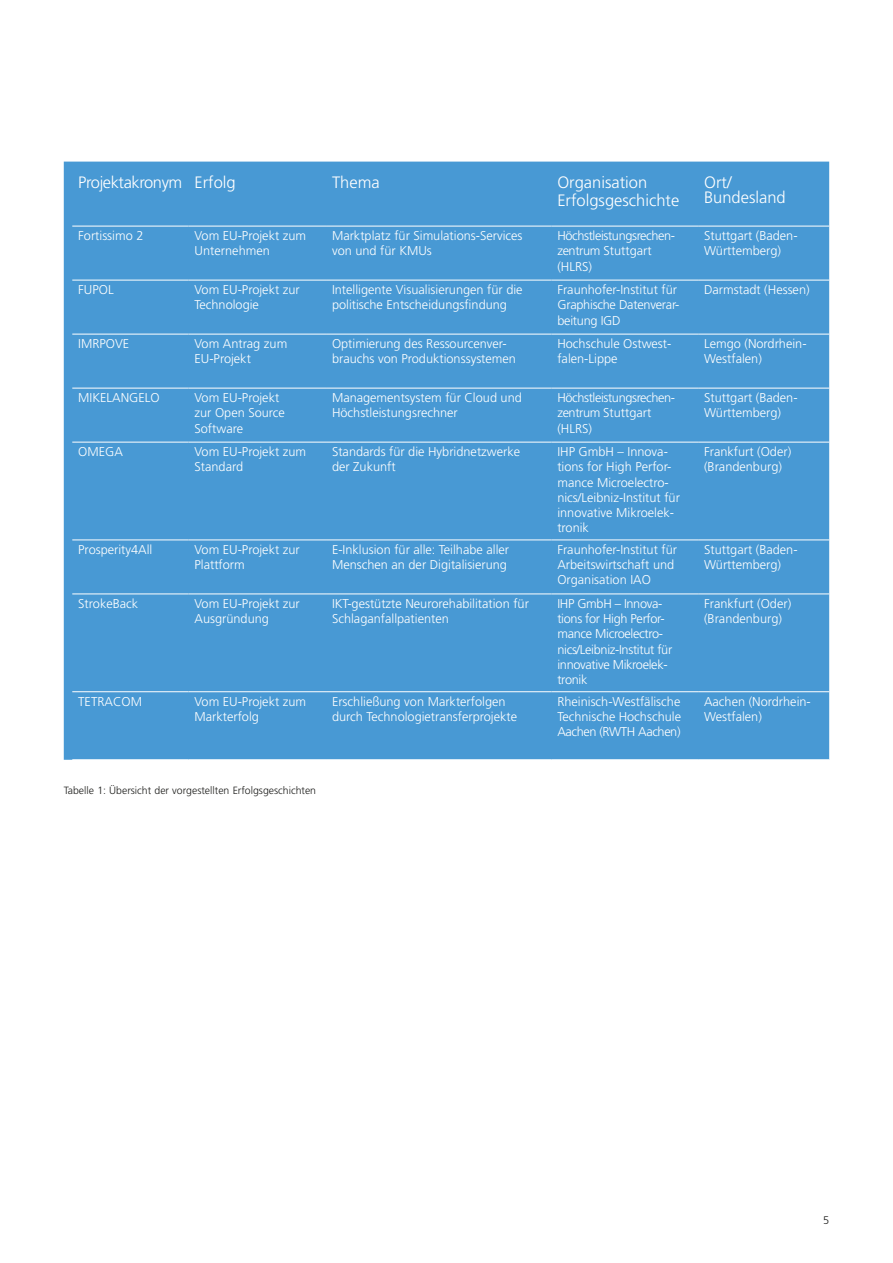
<style>
.page{position:relative;width:893px;height:1263px;background:#fff}
.page>*{position:absolute;margin:0;border:0;box-sizing:border-box;transform-origin:0 0}
.t1{font:300 16.5px/18px "Frutiger LT Std";color:#fff}
.t2{font:300 16.5px "Frutiger LT Std";letter-spacing:-.025em;color:#fff}
.t3{font:300 12.75px/15.3px "Frutiger LT Std";color:#fff}
.t4{font:300 12.75px/15.3px "Frutiger LT Std";letter-spacing:-.025em;color:#fff}
.t5{font:300 12.75px/15.3px "Frutiger LT Std";letter-spacing:-.03em;color:#fff}
.t6{font:300 12.75px/15.3px "Frutiger LT Std";letter-spacing:-.02em;color:#fff}
.t7{font:300 10.95px "Frutiger LT Std";color:#1d1d1b}
.t8{font:300 10.5px "Frutiger LT Std";color:#1d1d1b}
</style>
<div class="page">
<div style="left:64px;top:162px;width:765px;height:598px;background:#4899d4"></div>
<hr style="left:72px;top:280px;width:117px;height:1px;background:#fff">
<hr style="left:189px;top:280px;width:137px;height:1px;background:#fff">
<hr style="left:326px;top:280px;width:225px;height:1px;background:#fff">
<hr style="left:72px;top:334px;width:117px;height:1px;background:#fff">
<hr style="left:189px;top:334px;width:137px;height:1px;background:#fff">
<hr style="left:326px;top:334px;width:225px;height:1px;background:#fff">
<hr style="left:72px;top:388px;width:117px;height:1px;background:#fff">
<hr style="left:189px;top:388px;width:137px;height:1px;background:#fff">
<hr style="left:326px;top:388px;width:225px;height:1px;background:#fff">
<hr style="left:72px;top:442px;width:117px;height:1px;background:#fff">
<hr style="left:189px;top:442px;width:137px;height:1px;background:#fff">
<hr style="left:326px;top:442px;width:225px;height:1px;background:#fff">
<hr style="left:72px;top:539px;width:117px;height:1px;background:#fff">
<hr style="left:189px;top:539px;width:137px;height:1px;background:#fff">
<hr style="left:326px;top:539px;width:225px;height:1px;background:#fff">
<hr style="left:72px;top:593px;width:117px;height:1px;background:#fff">
<hr style="left:189px;top:593px;width:137px;height:1px;background:#fff">
<hr style="left:326px;top:593px;width:225px;height:1px;background:#fff">
<hr style="left:72px;top:691px;width:117px;height:1px;background:#fff">
<hr style="left:189px;top:691px;width:137px;height:1px;background:#fff">
<hr style="left:326px;top:691px;width:225px;height:1px;background:#fff">
<hr style="left:72px;top:759px;width:117px;height:1px;background:#fff">
<hr style="left:189px;top:759px;width:137px;height:1px;background:#fff">
<hr style="left:326px;top:759px;width:225px;height:1px;background:#fff">
<hr style="left:551px;top:280px;width:147px;height:1px;background:#fff">
<hr style="left:698px;top:280px;width:131px;height:1px;background:#fff">
<hr style="left:551px;top:334px;width:147px;height:1px;background:#fff">
<hr style="left:698px;top:334px;width:131px;height:1px;background:#fff">
<hr style="left:551px;top:388px;width:147px;height:1px;background:#fff">
<hr style="left:698px;top:388px;width:131px;height:1px;background:#fff">
<hr style="left:551px;top:442px;width:147px;height:1px;background:#fff">
<hr style="left:698px;top:442px;width:131px;height:1px;background:#fff">
<hr style="left:551px;top:539px;width:147px;height:1px;background:#fff">
<hr style="left:698px;top:539px;width:131px;height:1px;background:#fff">
<hr style="left:551px;top:593px;width:147px;height:1px;background:#fff">
<hr style="left:698px;top:593px;width:131px;height:1px;background:#fff">
<hr style="left:551px;top:691px;width:147px;height:1px;background:#fff">
<hr style="left:698px;top:691px;width:131px;height:1px;background:#fff">
<hr style="left:551px;top:759px;width:147px;height:1px;background:#fff">
<hr style="left:698px;top:759px;width:131px;height:1px;background:#fff">
<hr style="left:72px;top:226px;width:117px;height:1px;background:#fff">
<hr style="left:189px;top:226px;width:137px;height:1px;background:#fff">
<hr style="left:326px;top:226px;width:225px;height:1px;background:#fff">
<hr style="left:551px;top:226px;width:147px;height:1px;background:#fff">
<hr style="left:698px;top:226px;width:131px;height:1px;background:#fff">
<p class="t2" style="left:78px;top:173px;width:159px">Projektakronym Erfolg</p>
<p class="t1" style="left:332px;top:173px;width:49px">Thema</p>
<p class="t1" style="left:557px;top:173px;width:123px">Organisation<br>Erfolgsgeschichte</p>
<p class="t1" style="left:704px;top:175px;width:83px;line-height:15.3px">Ort/<br>Bundesland</p>
<p class="t3" style="left:78px;top:228px;width:67px">Fortissimo 2</p>
<p class="t3" style="left:194px;top:228px;width:113px">Vom EU-Projekt zum<br>Unternehmen</p>
<p class="t3" style="left:332px;top:228px;width:192px">Marktplatz für Simulations-Services von und für KMUs</p>
<p class="t5" style="left:557px;top:228px;width:119px">Höchstleistungsrechen&shy;zentrum Stuttgart (HLRS)</p>
<p class="t3" style="left:704px;top:228px;width:95px">Stuttgart (Baden-<br>Württemberg)</p>
<p class="t3" style="left:78px;top:282px;width:37px">FUPOL</p>
<p class="t3" style="left:194px;top:282px;width:107px">Vom EU-Projekt zur<br>Technologie</p>
<p class="t3" style="left:332px;top:282px;width:192px">Intelligente Visualisierungen für die politische Entscheidungsfindung</p>
<p class="t6" style="left:557px;top:282px;width:124px">Fraunhofer-Institut für<br>Graphische Datenverar&shy;beitung IGD</p>
<p class="t3" style="left:704px;top:282px;width:107px">Darmstadt (Hessen)</p>
<p class="t3" style="left:78px;top:336px;width:52px">IMRPOVE</p>
<p class="t3" style="left:194px;top:336px;width:94px">Vom Antrag zum<br>EU-Projekt</p>
<p class="t3" style="left:332px;top:336px;width:185px">Optimierung des Ressourcenver&shy;brauchs von Produktionssystemen</p>
<p class="t3" style="left:557px;top:336px;width:116px">Hochschule Ostwest&shy;falen-Lippe</p>
<p class="t3" style="left:704px;top:336px;width:104px">Lemgo (Nordrhein-<br>Westfalen)</p>
<p class="t3" style="left:78px;top:390px;width:83px">MIKELANGELO</p>
<p class="t3" style="left:194px;top:390px;width:92px">Vom EU-Projekt zur Open Source<br>Software</p>
<p class="t3" style="left:332px;top:390px;width:191px">Managementsystem für Cloud und<br>Höchstleistungsrechner</p>
<p class="t5" style="left:557px;top:390px;width:119px">Höchstleistungsrechen&shy;zentrum Stuttgart (HLRS)</p>
<p class="t3" style="left:704px;top:390px;width:95px">Stuttgart (Baden-<br>Württemberg)</p>
<p class="t3" style="left:78px;top:444px;width:46px">OMEGA</p>
<p class="t3" style="left:194px;top:444px;width:113px">Vom EU-Projekt zum<br>Standard</p>
<p class="t3" style="left:332px;top:444px;width:190px">Standards für die Hybridnetzwerke der Zukunft</p>
<p class="t3" style="left:557px;top:444px;width:124px">IHP GmbH – Innova&shy;tions for High Perfor&shy;mance Microelectro&shy;nics/Leibniz-Institut für innovative Mikroelek&shy;tronik</p>
<p class="t3" style="left:704px;top:444px;width:89px">Frankfurt (Oder) (Brandenburg)</p>
<p class="t3" style="left:78px;top:542px;width:76px">Prosperity4All</p>
<p class="t3" style="left:194px;top:542px;width:107px">Vom EU-Projekt zur<br>Plattform</p>
<p class="t3" style="left:332px;top:542px;width:179px">E-Inklusion für alle: Teilhabe aller<br>Menschen an der Digitalisierung</p>
<p class="t3" style="left:557px;top:542px;width:121px">Fraunhofer-Institut für<br>Arbeitswirtschaft und<br>Organisation IAO</p>
<p class="t3" style="left:704px;top:542px;width:95px">Stuttgart (Baden-<br>Württemberg)</p>
<p class="t3" style="left:78px;top:596px;width:61px">StrokeBack</p>
<p class="t3" style="left:194px;top:596px;width:107px">Vom EU-Projekt zur<br>Ausgründung</p>
<p class="t3" style="left:332px;top:596px;width:198px">IKT-gestützte Neurorehabilitation für<br>Schlaganfallpatienten</p>
<p class="t4" style="left:557px;top:596px;width:116px">IHP GmbH – Innova&shy;tions for High Perfor&shy;mance Microelectro&shy;nics/Leibniz-Institut für innovative Mikroelek&shy;tronik</p>
<p class="t3" style="left:704px;top:596px;width:89px">Frankfurt (Oder) (Brandenburg)</p>
<p class="t3" style="left:78px;top:694px;width:65px">TETRACOM</p>
<p class="t3" style="left:194px;top:694px;width:113px">Vom EU-Projekt zum<br>Markterfolg</p>
<p class="t3" style="left:332px;top:694px;width:187px">Erschließung von Markterfolgen durch Technologietransferprojekte</p>
<p class="t3" style="left:557px;top:694px;width:125px;text-align:justify">Rheinisch-Westfälische Technische Hochschule Aachen (RWTH Aachen)</p>
<p class="t3" style="left:704px;top:694px;width:108px">Aachen (Nordrhein-<br>Westfalen)</p>
<p class="t8" style="left:64px;top:784px;width:254px">Tabelle 1: Übersicht der vorgestellten Erfolgsgeschichten</p>
<p class="t7" style="left:823px;top:1214px;width:8px">5</p>
</div>
